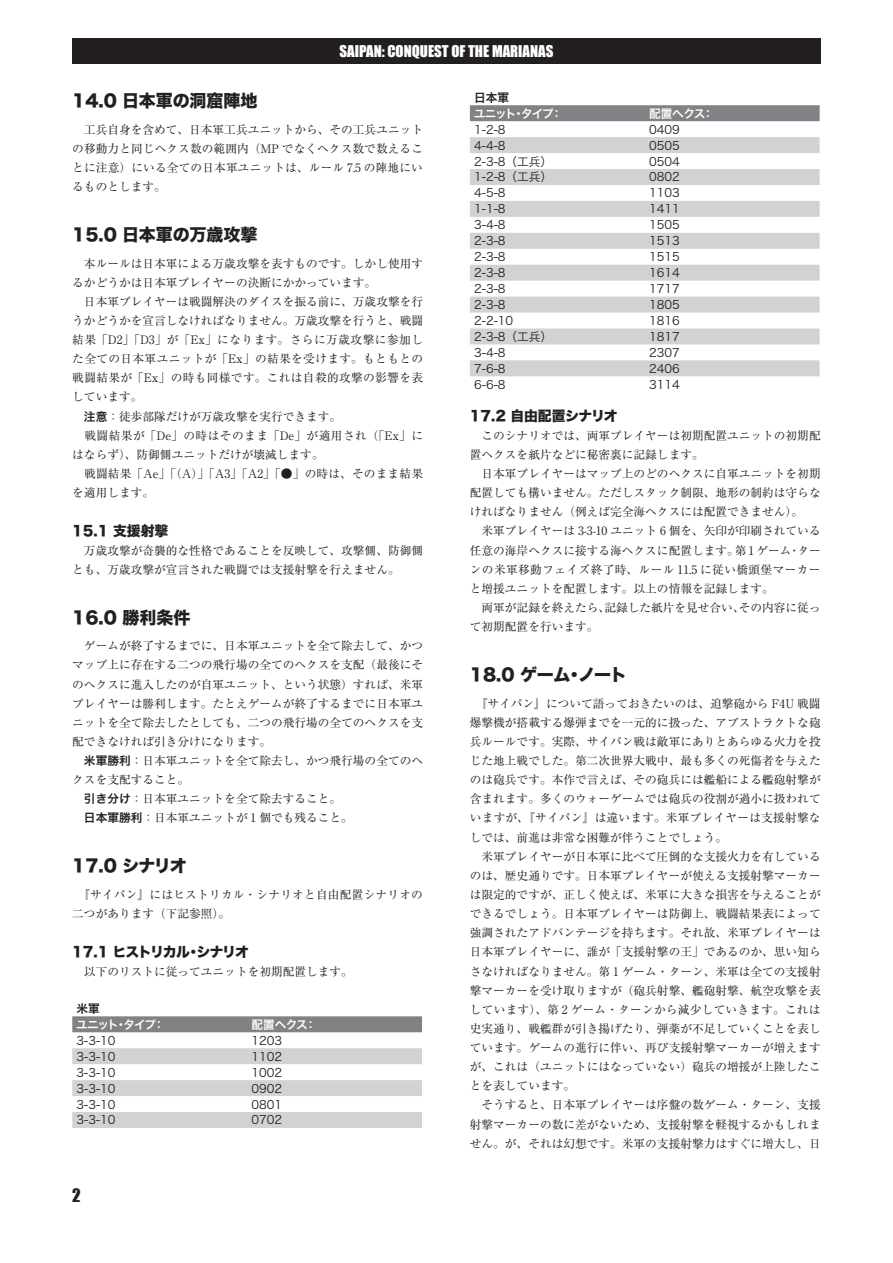
<style>
.page{position:relative;width:893px;height:1263px;background:#fff}
.page>*{position:absolute;margin:0;border:0;box-sizing:border-box;transform-origin:0 0}
.t1{font:16.95px "Hira Kaku Std W8";color:#231f20}
.t2{font:16.95px "Impact";color:#231f20}
.t3{font:14.85px "Impact";color:#fff}
.t4{font:13.8px "Hira Kaku Std N W8";letter-spacing:-.03em;color:#231f20}
.t5{font:13.8px "Hira Kaku Std N W8";letter-spacing:-.07em;color:#231f20}
.t6{font:11.7px/19.2px "Ryumin Pro";color:#231f20}
.t7{font:11.7px "Hira Kaku Pro N W3";color:#231f20}
.t8{font:11.7px "Ryumin Pro";letter-spacing:.04em;color:#231f20}
.t9{font:11.7px "Ryumin Pro";letter-spacing:.03em;color:#231f20}
.t10{font:11.7px/19.2px "Ryumin Pro";letter-spacing:.02em;color:#231f20}
.t11{font:11.7px "Hira Kaku Pro N W6";letter-spacing:-.09em;color:#fff}
.t12{font:11.7px "Hira Kaku Pro N W6";color:#231f20}
.s1{font-family:"Hira Kaku Pro N W6"}
</style>
<div class="page">
<div style="left:72px;top:38px;width:749px;height:26px;background:#231f20"></div>
<div style="left:72px;top:1016px;width:350px;height:16px;background:#808285"></div>
<svg style="left:72px;top:1048px;width:350px;height:80px"></svg>
<div style="left:470px;top:105px;width:350px;height:16px;background:#808285"></div>
<svg style="left:470px;top:137px;width:350px;height:239px;fill:#d1d2d4"></svg>
<p class="t3" style="left:339px;top:40px;width:215px">SAIPAN: CONQUEST OF THE MARIANAS</p>
<h1 class="t1" style="left:72px;top:91px;width:187px">14.0 日本軍の洞窟陣地</h1>
<p class="t6" style="left:72px;top:119px;width:352px;text-align:justify">　工兵自身を含めて、日本軍工兵ユニットから、その工兵ユニットの移動力と同じヘクス数の範囲内（MP でなくヘクス数で数えることに注意）にいる全ての日本軍ユニットは、ルール 7.5 の陣地にいるものとします。</p>
<h1 class="t1" style="left:72px;top:225px;width:187px">15.0 日本軍の万歳攻撃</h1>
<p class="t6" style="left:72px;top:253px;width:352px">　本ルールは日本軍による万歳攻撃を表すものです。しかし使用す</p>
<p class="t6" style="left:72px;top:272px;width:306px">るかどうかは日本軍プレイヤーの決断にかかっています。</p>
<p class="t6" style="left:72px;top:291px;width:352px">　日本軍プレイヤーは戦闘解決のダイスを振る前に、万歳攻撃を行</p>
<p class="t6" style="left:72px;top:310px;width:352px">うかどうかを宣言しなければなりません。万歳攻撃を行うと、戦闘</p>
<p class="t8" style="left:72px;top:330px;width:352px">結果「D2」「D3」が「Ex」になります。さらに万歳攻撃に参加し</p>
<p class="t9" style="left:72px;top:350px;width:352px">た全ての日本軍ユニットが「Ex」の結果を受けます。もともとの</p>
<p class="t9" style="left:72px;top:369px;width:352px">戦闘結果が「Ex」の時も同様です。これは自殺的攻撃の影響を表</p>
<p class="t6" style="left:72px;top:387px;width:72px">しています。</p>
<p class="t6" style="left:84px;top:406px;width:259px"><span class="s1">注意</span>：徒歩部隊だけが万歳攻撃を実行できます。</p>
<p class="t8" style="left:72px;top:426px;width:352px">　戦闘結果が「De」の時はそのまま「De」が適用され（「Ex」に</p>
<p class="t6" style="left:72px;top:444px;width:253px">はならず）、防御側ユニットだけが壊滅します。</p>
<p class="t6" style="left:72px;top:463px;width:352px">　戦闘結果「Ae」「（A）」「A3」「A2」「●」の時は、そのまま結果</p>
<p class="t6" style="left:72px;top:482px;width:83px">を適用します。</p>
<p class="t4" style="left:72px;top:523px;width:98px">15.1 支援射撃</p>
<p class="t6" style="left:72px;top:540px;width:352px">　万歳攻撃が奇襲的な性格であることを反映して、攻撃側、防御側とも、万歳攻撃が宣言された戦闘では支援射撃を行えません。</p>
<h1 class="t1" style="left:72px;top:608px;width:120px">16.0 勝利条件</h1>
<p class="t6" style="left:72px;top:635px;width:352px;text-align:justify">　ゲームが終了するまでに、日本軍ユニットを全て除去して、かつマップ上に存在する二つの飛行場の全てのヘクスを支配（最後にそのヘクスに進入したのが自軍ユニット、という状態）すれば、米軍プレイヤーは勝利します。たとえゲームが終了するまでに日本軍ユニットを全て除去したとしても、二つの飛行場の全てのヘクスを支配できなければ引き分けになります。</p>
<p class="t6" style="left:84px;top:750px;width:341px"><span class="s1">米軍勝利</span>：日本軍ユニットを全て除去し、かつ飛行場の全てのヘ</p>
<p class="t6" style="left:72px;top:769px;width:118px">クスを支配すること。</p>
<p class="t6" style="left:84px;top:788px;width:259px"><span class="s1">引き分け</span>：日本軍ユニットを全て除去すること。</p>
<p class="t6" style="left:84px;top:808px;width:270px"><span class="s1">日本軍勝利</span>：日本軍ユニットが 1 個でも残ること。</p>
<h1 class="t1" style="left:72px;top:857px;width:116px">17.0 シナリオ</h1>
<p class="t10" style="left:72px;top:884px;width:352px">　『サイパン』にはヒストリカル・シナリオと自由配置シナリオの二つがあります（下記参照）。</p>
<p class="t5" style="left:72px;top:944px;width:178px">17.1 ヒストリカル・シナリオ</p>
<p class="t6" style="left:72px;top:961px;width:282px">　以下のリストに従ってユニットを初期配置します。</p>
<p class="t12" style="left:77px;top:998px;width:25px">米軍</p>
<p class="t11" style="left:76px;top:1014px;width:90px">ユニット・タイプ：</p>
<p class="t11" style="left:251px;top:1014px;width:66px">配置ヘクス：</p>
<p class="t7" style="left:77px;top:1030px;width:41px">3-3-10</p>
<p class="t7" style="left:251px;top:1030px;width:32px">1203</p>
<p class="t7" style="left:77px;top:1046px;width:41px">3-3-10</p>
<p class="t7" style="left:251px;top:1046px;width:32px">1102</p>
<p class="t7" style="left:77px;top:1062px;width:41px">3-3-10</p>
<p class="t7" style="left:251px;top:1062px;width:32px">1002</p>
<p class="t7" style="left:77px;top:1078px;width:41px">3-3-10</p>
<p class="t7" style="left:251px;top:1078px;width:32px">0902</p>
<p class="t7" style="left:77px;top:1094px;width:41px">3-3-10</p>
<p class="t7" style="left:251px;top:1094px;width:32px">0801</p>
<p class="t7" style="left:77px;top:1110px;width:41px">3-3-10</p>
<p class="t7" style="left:251px;top:1110px;width:32px">0702</p>
<h1 class="t2" style="left:72px;top:1182px;width:10px">2</h1>
<p class="t12" style="left:474px;top:87px;width:37px">日本軍</p>
<p class="t11" style="left:474px;top:103px;width:90px">ユニット・タイプ：</p>
<p class="t11" style="left:649px;top:103px;width:66px">配置ヘクス：</p>
<p class="t7" style="left:474px;top:119px;width:33px">1-2-8</p>
<p class="t7" style="left:649px;top:119px;width:32px">0409</p>
<p class="t7" style="left:474px;top:135px;width:33px">4-4-8</p>
<p class="t7" style="left:649px;top:135px;width:32px">0505</p>
<p class="t7" style="left:474px;top:151px;width:80px">2-3-8（工兵）</p>
<p class="t7" style="left:649px;top:151px;width:32px">0504</p>
<p class="t7" style="left:474px;top:167px;width:80px">1-2-8（工兵）</p>
<p class="t7" style="left:649px;top:167px;width:32px">0802</p>
<p class="t7" style="left:474px;top:183px;width:33px">4-5-8</p>
<p class="t7" style="left:649px;top:183px;width:32px">1103</p>
<p class="t7" style="left:474px;top:199px;width:33px">1-1-8</p>
<p class="t7" style="left:649px;top:199px;width:32px">1411</p>
<p class="t7" style="left:474px;top:214px;width:33px">3-4-8</p>
<p class="t7" style="left:649px;top:214px;width:32px">1505</p>
<p class="t7" style="left:474px;top:230px;width:33px">2-3-8</p>
<p class="t7" style="left:649px;top:230px;width:32px">1513</p>
<p class="t7" style="left:474px;top:246px;width:33px">2-3-8</p>
<p class="t7" style="left:649px;top:246px;width:32px">1515</p>
<p class="t7" style="left:474px;top:262px;width:33px">2-3-8</p>
<p class="t7" style="left:649px;top:262px;width:32px">1614</p>
<p class="t7" style="left:474px;top:278px;width:33px">2-3-8</p>
<p class="t7" style="left:649px;top:278px;width:32px">1717</p>
<p class="t7" style="left:474px;top:294px;width:33px">2-3-8</p>
<p class="t7" style="left:649px;top:294px;width:32px">1805</p>
<p class="t7" style="left:474px;top:310px;width:41px">2-2-10</p>
<p class="t7" style="left:649px;top:310px;width:32px">1816</p>
<p class="t7" style="left:474px;top:326px;width:80px">2-3-8（工兵）</p>
<p class="t7" style="left:649px;top:326px;width:32px">1817</p>
<p class="t7" style="left:474px;top:342px;width:33px">3-4-8</p>
<p class="t7" style="left:649px;top:342px;width:32px">2307</p>
<p class="t7" style="left:474px;top:358px;width:33px">7-6-8</p>
<p class="t7" style="left:649px;top:358px;width:32px">2406</p>
<p class="t7" style="left:474px;top:374px;width:33px">6-6-8</p>
<p class="t7" style="left:649px;top:374px;width:32px">3114</p>
<p class="t4" style="left:470px;top:409px;width:149px">17.2 自由配置シナリオ</p>
<p class="t6" style="left:470px;top:425px;width:352px">　このシナリオでは、両軍プレイヤーは初期配置ユニットの初期配置ヘクスを紙片などに秘密裏に記録します。<br>　日本軍プレイヤーはマップ上のどのヘクスに自軍ユニットを初期配置しても構いません。ただしスタック制限、地形の制約は守らなければなりません（例えば完全海ヘクスには配置できません）。<br>　米軍プレイヤーは 3-3-10 ユニット 6 個を、矢印が印刷されている任意の海岸ヘクスに接する海ヘクスに配置します。第 1 ゲーム・ターンの米軍移動フェイズ終了時、ルール 11.5 に従い橋頭堡マーカーと増援ユニットを配置します。以上の情報を記録します。<br>　両軍が記録を終えたら、記録した紙片を見せ合い、その内容に従って初期配置を行います。</p>
<h1 class="t1" style="left:470px;top:665px;width:158px">18.0 ゲーム・ノート</h1>
<p class="t6" style="left:470px;top:693px;width:352px">　『サイパン』について語っておきたいのは、迫撃砲から F4U 戦闘爆撃機が搭載する爆弾までを一元的に扱った、アブストラクトな砲兵ルールです。実際、サイパン戦は敵軍にありとあらゆる火力を投じた地上戦でした。第二次世界大戦中、最も多くの死傷者を与えたのは砲兵です。本作で言えば、その砲兵には艦船による艦砲射撃が含まれます。多くのウォーゲームでは砲兵の役割が過小に扱われていますが、『サイパン』は違います。米軍プレイヤーは支援射撃なしでは、前進は非常な困難が伴うことでしょう。<br>　米軍プレイヤーが日本軍に比べて圧倒的な支援火力を有しているのは、歴史通りです。日本軍プレイヤーが使える支援射撃マーカーは限定的ですが、正しく使えば、米軍に大きな損害を与えることができるでしょう。日本軍プレイヤーは防御上、戦闘結果表によって強調されたアドバンテージを持ちます。それ故、米軍プレイヤーは日本軍プレイヤーに、誰が「支援射撃の王」であるのか、思い知らさなければなりません。第 1 ゲーム・ターン、米軍は全ての支援射撃マーカーを受け取りますが（砲兵射撃、艦砲射撃、航空攻撃を表しています）、第 2 ゲーム・ターンから減少していきます。これは史実通り、戦艦群が引き揚げたり、弾薬が不足していくことを表しています。ゲームの進行に伴い、再び支援射撃マーカーが増えますが、これは（ユニットにはなっていない）砲兵の増援が上陸したことを表しています。<br>　そうすると、日本軍プレイヤーは序盤の数ゲーム・ターン、支援射撃マーカーの数に差がないため、支援射撃を軽視するかもしれません。が、それは幻想です。米軍の支援射撃力はすぐに増大し、日</p>
</div>
